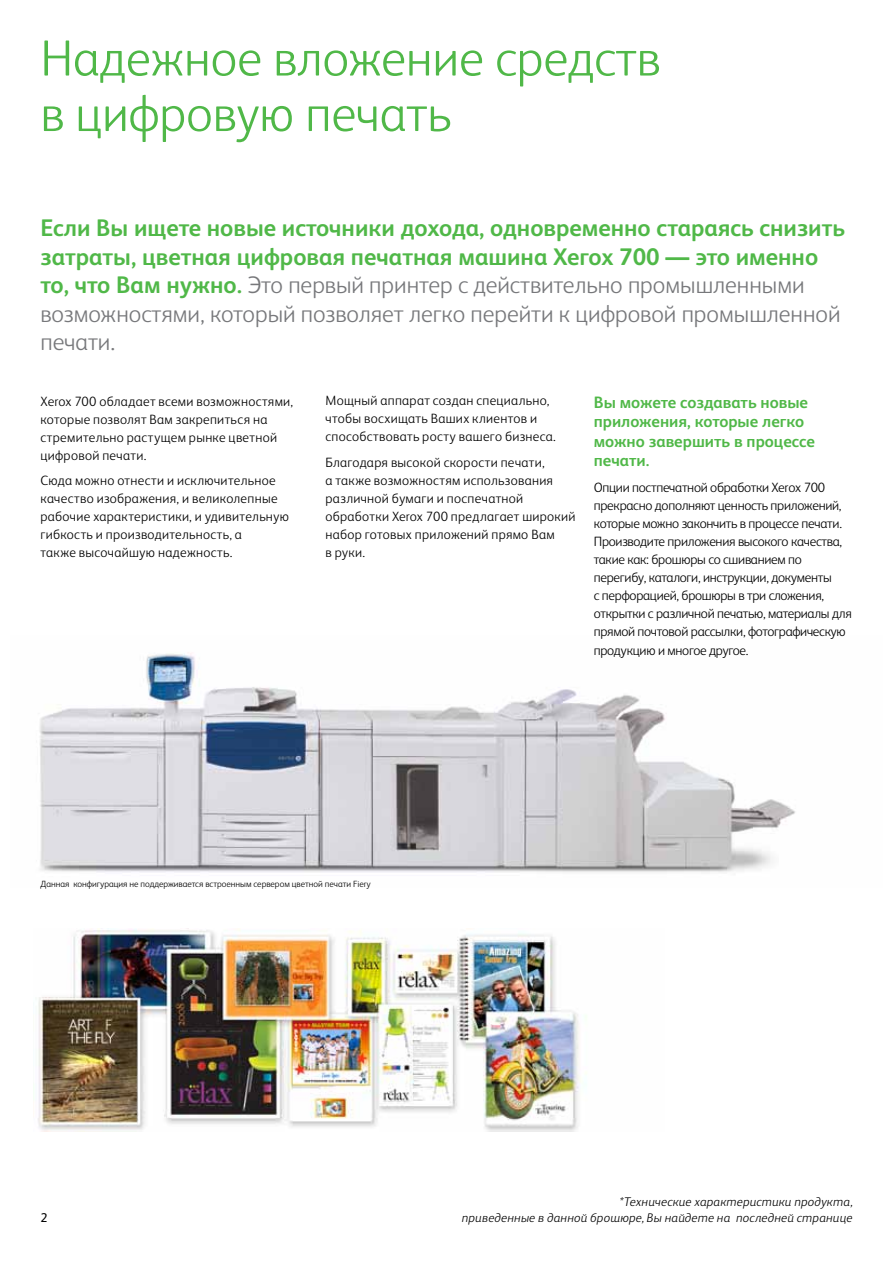
<style>
.page{position:relative;width:893px;height:1263px;background:#fff}
.page>*{position:absolute;margin:0;border:0;box-sizing:border-box;transform-origin:0 0}
.t1{font:300 51px/55.5px "Xerox Sans";color:#50b848}
.t2{font:700 24px/28.5px "Xerox Sans";color:#50b848}
.t3{font:700 16.5px/19.5px "Xerox Sans";color:#50b848}
.t4{font:300 13.5px/18px "Xerox Sans";letter-spacing:.015em;color:#000}
.t5{font:300 13.5px/18px "Xerox Sans";letter-spacing:-.02em;color:#000}
.t6{font:12.75px "Xerox Sans";color:#000}
.t7{font:italic 300 12.6px/16.5px "Xerox Sans";letter-spacing:.015em;color:#000;text-align:right}
.t8{font:300 9px "Xerox Sans";color:#000}
.s1{font-weight:300;color:#77787b}
</style>
<div class="page">
<img style="left:39px;top:636px;width:756px;height:236px">
<img style="left:38px;top:928px;width:548px;height:204px">
<h1 class="t1" style="left:40px;top:28px;width:621px">Надежное вложение средств в цифровую печать</h1>
<p class="t2" style="left:40px;top:213px;width:806px">Если Вы ищете новые источники дохода, одновременно стараясь снизить затраты, цветная цифровая печатная машина Хегох 700 — это именно то, что Вам нужно. <span class="s1">Это первый принтер с действительно промышленными возможностями, который позволяет легко перейти к цифровой промышленной печати.</span></p>
<p class="t4" style="left:40px;top:392px;width:254px">Xerox 700 обладает всеми возможностями, которые позволят Вам закрепиться на стремительно растущем рынке цветной цифровой печати.</p>
<p class="t4" style="left:40px;top:471px;width:250px">Сюда можно отнести и исключительное качество изображения, и великолепные рабочие характеристики, и удивительную гибкость и производительность, а<br>также высочайшую надежность.</p>
<p class="t4" style="left:325px;top:391px;width:232px">Мощный аппарат создан специально, чтобы восхищать Ваших клиентов и способствовать росту вашего бизнеса.</p>
<p class="t4" style="left:325px;top:453px;width:252px">Благодаря высокой скорости печати,<br>а также возможностям использования различной бумаги и поспечатной обработки Xerox 700 предлагает широкий набор готовых приложений прямо Вам<br>в руки.</p>
<p class="t3" style="left:594px;top:392px;width:223px">Вы можете создавать новые приложения, которые легко можно завершить в процессе печати.</p>
<p class="t5" style="left:594px;top:478px;width:259px">Опции постпечатной обработки Xerox 700 прекрасно дополняют ценность приложений, которые можно закончить в процессе печати.<br>Производите приложения высокого качества, такие как: брошюры со сшиванием по перегибу, каталоги, инструкции, документы<br>с перфорацией, брошюры в три сложения, открытки с различной печатью, материалы для прямой почтовой рассылки, фотографическую</p>
<p class="t5" style="left:594px;top:641px;width:156px">продукцию и многое другое.</p>
<p class="t8" style="left:40px;top:878px;width:332px">Данная конфигурация не поддерживается встроенным сервером цветной печати Fiery</p>
<p class="t6" style="left:40px;top:1210px;width:9px">2</p>
<p class="t7" style="left:462px;top:1193px;width:392px">*Технические характеристики продукта,<br>приведенные в данной брошюре, Вы найдете на последней странице</p>
</div>
